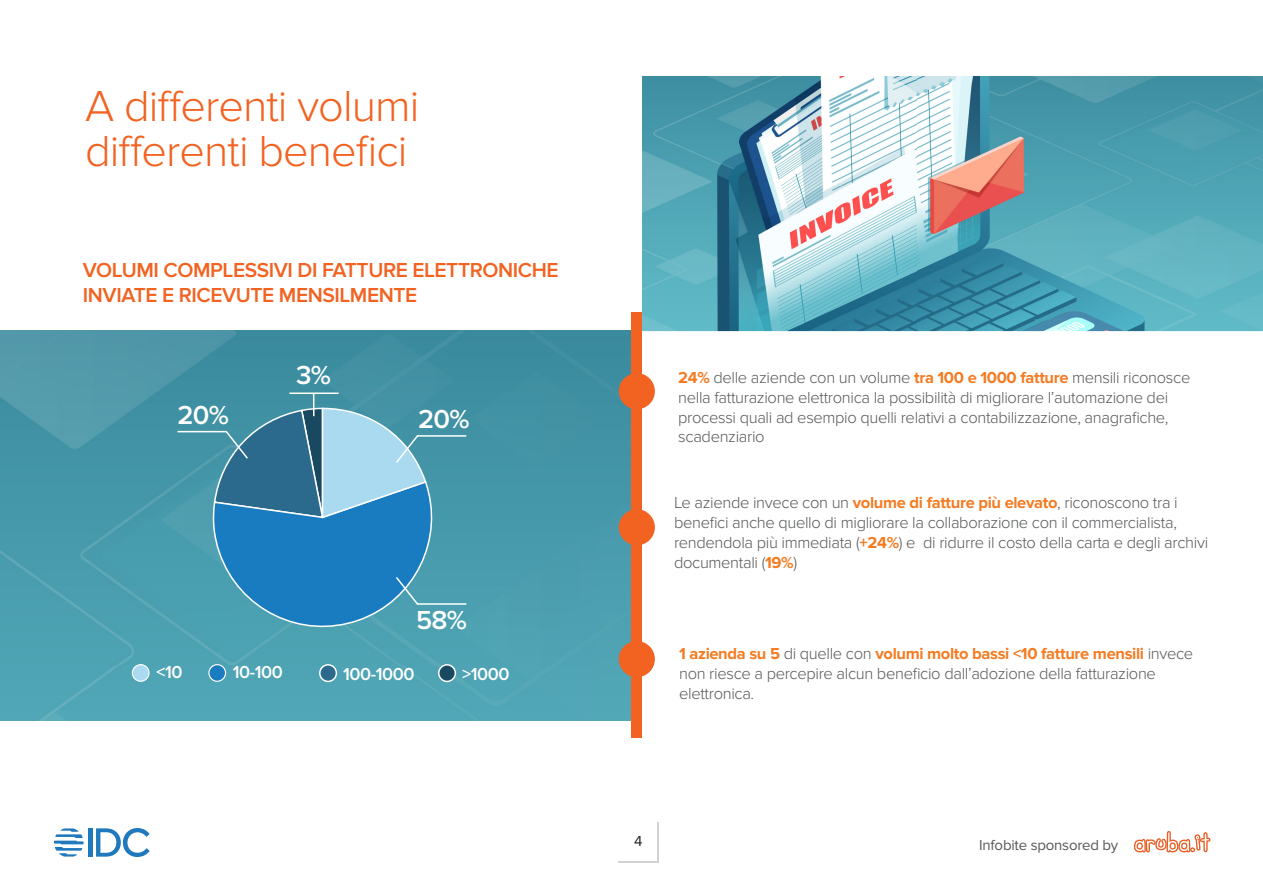
<style>
.page{position:relative;width:1263px;height:893px;background:#fff}
.page>*{position:absolute;margin:0;border:0;box-sizing:border-box;transform-origin:0 0}
.t1{font:300 45px/45px "Proxima Nova";letter-spacing:-.02em;color:#f26221}
.t2{font:600 27px "Proxima Nova";color:#fff}
.t3{font:600 21px/25.2px "Proxima Nova";letter-spacing:-.02em;color:#f26221}
.t4{font:600 18px "Proxima Nova";letter-spacing:-.025em;color:#fff}
.t5{font:300 16.5px/19.8px "Proxima Nova";letter-spacing:-.02em;color:#57585a}
.t6{font:15px "Proxima Nova";letter-spacing:-.015em;color:#57585a}
.t7{font:15px "Proxima Nova";color:#231f20}
.s1{font-weight:700;color:#f47b21}
</style>
<div class="page">
<hr style="left:658px;top:822px;width:1px;height:41px;background:#d1d2d4">
<hr style="left:619px;top:862px;width:40px;height:1px;background:#d1d2d4">
<hr style="left:88px;top:828px;width:4px;height:29px;background:#2079bd">
<svg style="left:96px;top:828px;width:54px;height:29px"></svg>
<svg style="left:54px;top:828px;width:30px;height:28px"></svg>
<svg style="left:1134px;top:831px;width:77px;height:21px"></svg>
<img style="left:642px;top:77px;width:621px;height:255px">
<img style="left:0;top:330px;width:236px;height:336px">
<img style="left:236px;top:330px;width:395px;height:336px">
<div style="left:0;top:666px;width:236px;height:54px;background:#4fa5b6"></div>
<div style="left:236px;top:666px;width:395px;height:54px;background:#50a6b6"></div>
<div style="left:209px;top:665px;width:17px;height:16px;background:#197bc0;border-radius:50%"></div>
<div style="left:208px;top:664px;width:18px;height:18px;border:1px solid #fff;border-radius:50%"></div>
<div style="left:439px;top:665px;width:16px;height:16px;background:#184961;border-radius:50%"></div>
<div style="left:438px;top:664px;width:18px;height:18px;border:2px solid #fff;border-radius:50%"></div>
<div style="left:132px;top:665px;width:17px;height:16px;background:#a9daef;border-radius:50%"></div>
<div style="left:132px;top:664px;width:18px;height:18px;border:1px solid #fff;border-radius:50%"></div>
<div style="left:320px;top:665px;width:16px;height:16px;background:#2b698d;border-radius:50%"></div>
<div style="left:319px;top:664px;width:18px;height:18px;border:2px solid #fff;border-radius:50%"></div>
<div style="left:631px;top:313px;width:11px;height:425px;background:#f26221"></div>
<div style="left:619px;top:373px;width:36px;height:36px;background:#f26221;border-radius:50%"></div>
<div style="left:619px;top:509px;width:36px;height:36px;background:#f26221;border-radius:50%"></div>
<div style="left:619px;top:641px;width:36px;height:36px;background:#f26221;border-radius:50%"></div>
<hr style="left:417px;top:603px;width:49px;height:2px;background:#fff">
<hr style="left:178px;top:431px;width:49px;height:1px;background:#fff">
<svg style="left:212px;top:407px;width:233px;height:235px;background:#4492ba"></svg>
<hr style="left:417px;top:435px;width:49px;height:2px;background:#fff">
<hr style="left:313px;top:394px;width:2px;height:22px;background:#fff">
<hr style="left:289px;top:392px;width:50px;height:2px;background:#fff">
<p class="t1" style="left:85px;top:84px;width:336px">A differenti volumi differenti benefici</p>
<p class="t3" style="left:83px;top:258px;width:477px">VOLUMI COMPLESSIVI DI FATTURE ELETTRONICHE<br>INVIATE E RICEVUTE MENSILMENTE</p>
<p class="t2" style="left:296px;top:359px;width:36px">3%</p>
<p class="t2" style="left:177px;top:400px;width:53px">20%</p>
<p class="t2" style="left:418px;top:404px;width:53px">20%</p>
<p class="t2" style="left:416px;top:605px;width:53px">58%</p>
<p class="t4" style="left:156px;top:662px;width:28px">&lt;10</p>
<p class="t4" style="left:233px;top:662px;width:52px">10-100</p>
<p class="t4" style="left:343px;top:663px;width:73px">100-1000</p>
<p class="t4" style="left:462px;top:663px;width:49px">&gt;1000</p>
<p class="t5" style="left:678px;top:368px;width:514px"><span class="s1">24%</span> delle aziende con un volume <span class="s1">tra 100 e 1000 fatture</span> mensili riconosce nella fatturazione elettronica la possibilità di migliorare l’automazione dei processi quali ad esempio quelli relativi a contabilizzazione, anagrafiche, scadenziario</p>
<p class="t5" style="left:674px;top:493px;width:536px">Le aziende invece con un <span class="s1">volume di fatture più elevato</span>, riconoscono tra i benefici anche quello di migliorare la collaborazione con il commercialista, rendendola più immediata (<span class="s1">+24%</span>) e di ridurre il costo della carta e degli archivi documentali (<span class="s1">19%</span>)</p>
<p class="t5" style="left:679px;top:644px;width:516px"><span class="s1">1 azienda su 5</span> di quelle con <span class="s1">volumi molto bassi &lt;10 fatture mensili</span> invece non riesce a percepire alcun beneficio dall’adozione della fatturazione elettronica.</p>
<p class="t7" style="left:634px;top:833px;width:10px">4</p>
<p class="t6" style="left:979px;top:837px;width:141px">Infobite sponsored by</p>
</div>
